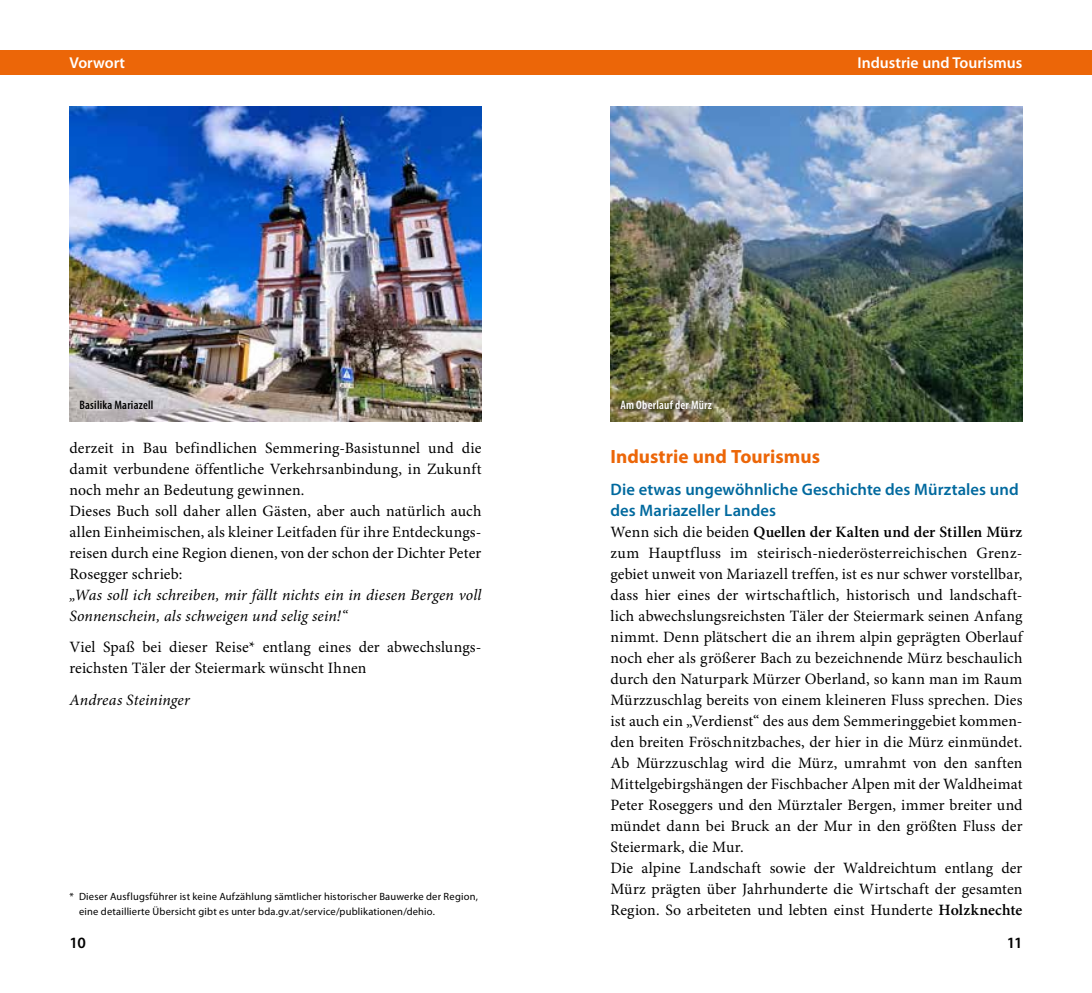
<style>
.page{position:relative;width:1092px;height:993px;background:#fff}
.page>*{position:absolute;margin:0;border:0;box-sizing:border-box;transform-origin:0 0}
.t1{font:700 19.25px "Myriad Pro";color:#ec6608}
.t2{font:600 16.62px/21px "Myriad Pro";letter-spacing:.005em;color:#00699e}
.t3{font:15.75px/21px "Minion Pro";letter-spacing:.01em;color:#000}
.t4{font:italic 15.75px/21px "Minion Pro";letter-spacing:.01em;color:#000}
.t5{font:600 15.75px "Myriad Pro";color:#fff}
.t6{font:600 15.75px "Myriad Pro";color:#000}
.t7{font:600 condensed 12.25px "Myriad Pro";letter-spacing:.02em;color:#000}
.t8{font:600 condensed 12.25px "Myriad Pro";letter-spacing:.02em;color:#fff}
.t9{font:10.5px/15.8px "Myriad Pro";letter-spacing:.02em;color:#000}
.s1{font-weight:600}
</style>
<div class="page">
<div style="left:0;top:50px;width:546px;height:24px;background:#ec6608"></div>
<div style="left:546px;top:50px;width:545px;height:24px;background:#ec6608"></div>
<img style="left:610px;top:106px;width:412px;height:315px">
<div style="left:612px;top:392px;width:108px;height:26px;background:#000;opacity:.5"></div>
<img style="left:69px;top:106px;width:412px;height:315px">
<p class="t5" style="left:69px;top:54px;width:57px">Vorwort</p>
<p class="t5" style="left:857px;top:54px;width:166px">Industrie und Tourismus</p>
<p class="t7" style="left:79px;top:397px;width:76px">Basilika Mariazell</p>
<p class="t8" style="left:620px;top:397px;width:93px">Am Oberlauf der Mürz</p>
<p class="t3" style="left:69px;top:438px;width:413px">derzeit in Bau befindlichen Semmering-Basistunnel und die damit verbundene öffentliche Verkehrsanbindung, in Zukunft noch mehr an Bedeutung gewinnen.<br>Dieses Buch soll daher allen Gästen, aber auch natürlich auch allen Einheimischen, als kleiner Leitfaden für ihre Entdeckungs&shy;reisen durch eine Region dienen, von der schon der Dichter Peter Rosegger schrieb:</p>
<p class="t4" style="left:69px;top:584px;width:413px">„Was soll ich schreiben, mir fällt nichts ein in diesen Bergen voll<br>Sonnenschein, als schweigen und selig sein!“</p>
<p class="t3" style="left:69px;top:637px;width:413px">Viel Spaß bei dieser Reise* entlang eines der abwechslungs&shy;reichsten Täler der Steiermark wünscht Ihnen</p>
<p class="t4" style="left:69px;top:689px;width:122px">Andreas Steininger</p>
<p class="t9" style="left:79px;top:888px;width:400px;text-indent:-10px">* Dieser Ausflugsführer ist keine Aufzählung sämtlicher historischer Bauwerke der Region, eine detaillierte Übersicht gibt es unter bda.gv.at/service/publikationen/dehio.</p>
<p class="t1" style="left:610px;top:446px;width:211px">Industrie und Tourismus</p>
<p class="t2" style="left:610px;top:479px;width:409px">Die etwas ungewöhnliche Geschichte des Mürztales und des Mariazeller Landes</p>
<p class="t3" style="left:610px;top:522px;width:413px">Wenn sich die beiden <span class="s1">Quellen der Kalten und der Stillen Mürz </span>zum Hauptfluss im steirisch-niederösterreichischen Grenz&shy;gebiet unweit von Mariazell treffen, ist es nur schwer vorstellbar, dass hier eines der wirtschaftlich, historisch und landschaft&shy;lich abwechslungsreichsten Täler der Steiermark seinen Anfang nimmt. Denn plätschert die an ihrem alpin geprägten Oberlauf noch eher als größerer Bach zu bezeichnende Mürz beschaulich durch den Naturpark Mürzer Oberland, so kann man im Raum Mürzzuschlag bereits von einem kleineren Fluss sprechen. Dies ist auch ein „Verdienst“ des aus dem Semmeringgebiet kommen&shy;den breiten Fröschnitzbaches, der hier in die Mürz einmündet.<br>Ab Mürzzuschlag wird die Mürz, umrahmt von den sanften Mittelgebirgshängen der Fischbacher Alpen mit der Waldheimat Peter Roseggers und den Mürztaler Bergen, immer breiter und mündet dann bei Bruck an der Mur in den größten Fluss der Steiermark, die Mur.<br>Die alpine Landschaft sowie der Waldreichtum entlang der Mürz prägten über Jahrhunderte die Wirtschaft der gesamten Region. So arbeiteten und lebten einst Hunderte <span class="s1">Holzknechte</span></p>
<p class="t6" style="left:69px;top:933px;width:18px">10</p>
<p class="t6" style="left:1006px;top:933px;width:17px">11</p>
</div>
